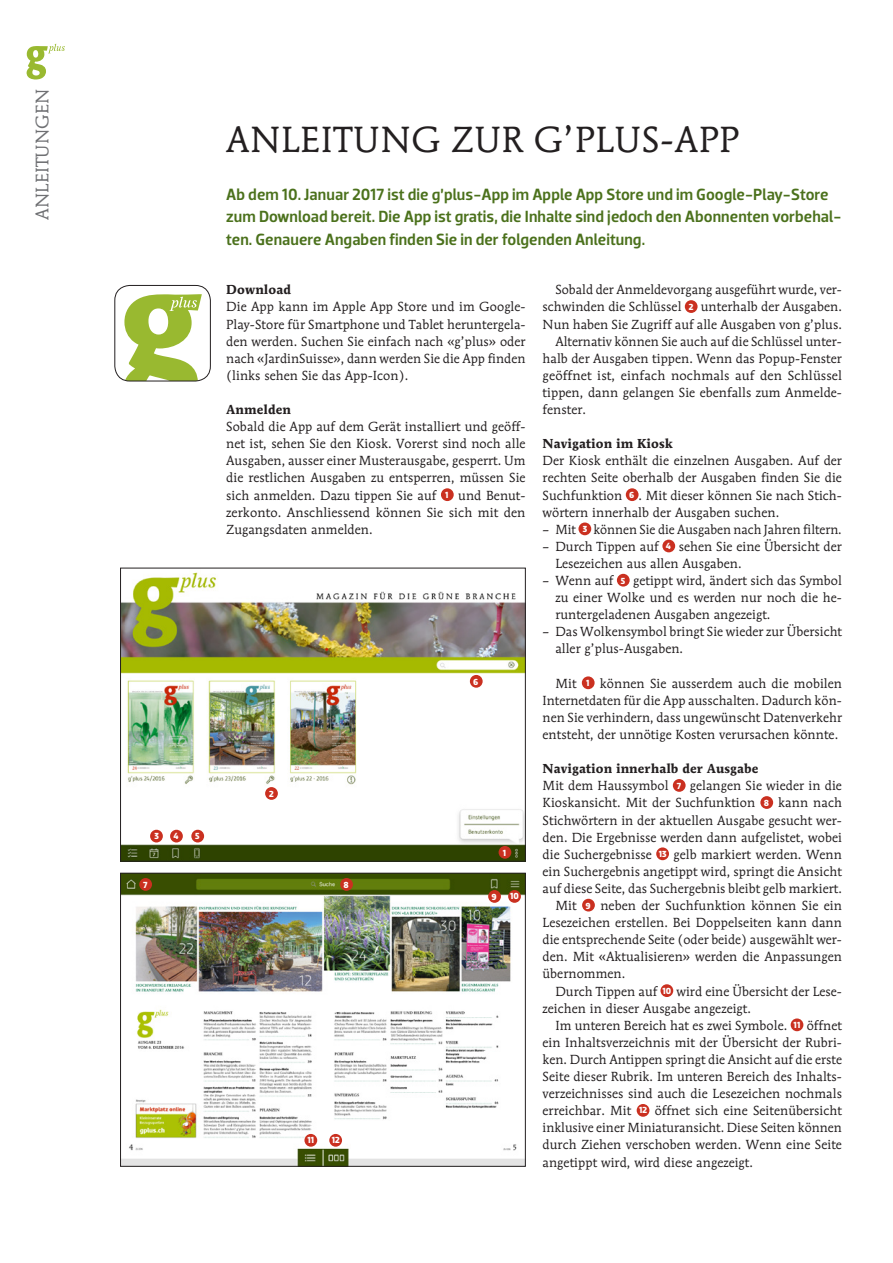
<style>
.page{position:relative;width:893px;height:1263px;background:#fff}
.page>*{position:absolute;margin:0;border:0;box-sizing:border-box;transform-origin:0 0}
.t1{font:36px "Mendoza Roman";letter-spacing:.02em;color:#231f20}
.t2{font:18px "Mendoza Roman";letter-spacing:.005em;color:#6f7073}
.t3{font:500 16.5px/22.5px "Dobra";letter-spacing:.005em;color:#4b711c}
.t4{font:13.05px/17.1px "Mendoza Roman";letter-spacing:.005em;color:#231f20;text-align:justify}
.t5{font:700 12.9px "Mendoza Roman";letter-spacing:.005em;color:#231f20}
.t6{font:700 9px "Dobra";color:#fff}
.s1{font-family:"Dobra";font-weight:700;font-size:9px;color:#fff}
</style>
<div class="page">
<svg style="left:27px;top:44px;width:38px;height:36px"></svg>
<div style="left:441px;top:488px;width:13px;height:13px;background:#ca3020;border-radius:50%"></div>
<div style="left:685px;top:300px;width:13px;height:13px;background:#ca3020;border-radius:50%"></div>
<div style="left:626px;top:488px;width:12px;height:13px;background:#ca3020;border-radius:50%"></div>
<div style="left:578px;top:522px;width:13px;height:13px;background:#ca3020;border-radius:50%"></div>
<div style="left:662px;top:540px;width:13px;height:12px;background:#ca3020;border-radius:50%"></div>
<div style="left:617px;top:574px;width:13px;height:13px;background:#ca3020;border-radius:50%"></div>
<div style="left:582px;top:676px;width:13px;height:13px;background:#ca3020;border-radius:50%"></div>
<div style="left:673px;top:779px;width:13px;height:13px;background:#ca3020;border-radius:50%"></div>
<div style="left:760px;top:796px;width:13px;height:13px;background:#ca3020;border-radius:50%"></div>
<div style="left:656px;top:847px;width:13px;height:13px;background:#ca3020;border-radius:50%"></div>
<div style="left:582px;top:899px;width:13px;height:12px;background:#ca3020;border-radius:50%"></div>
<div style="left:660px;top:984px;width:13px;height:13px;background:#ca3020;border-radius:50%"></div>
<div style="left:791px;top:1018px;width:12px;height:13px;background:#ca3020;border-radius:50%"></div>
<div style="left:637px;top:1104px;width:12px;height:13px;background:#ca3020;border-radius:50%"></div>
<svg style="left:124px;top:294px;width:78px;height:87px"></svg>
<div style="left:115px;top:285px;width:96px;height:96px;border:1px solid #231f20;border-radius:15px"></div>
<img style="left:122px;top:572px;width:402px;height:287px">
<div style="left:120px;top:568px;width:406px;height:293px;border:1px solid #231f20"></div>
<div style="left:499px;top:846px;width:12px;height:13px;background:#ca3020;border-radius:50%"></div>
<div style="left:265px;top:787px;width:13px;height:13px;background:#ca3020;border-radius:50%"></div>
<div style="left:150px;top:830px;width:13px;height:12px;background:#ca3020;border-radius:50%"></div>
<div style="left:170px;top:830px;width:13px;height:12px;background:#ca3020;border-radius:50%"></div>
<div style="left:191px;top:830px;width:13px;height:12px;background:#ca3020;border-radius:50%"></div>
<div style="left:470px;top:675px;width:13px;height:13px;background:#ca3020;border-radius:50%"></div>
<img style="left:122px;top:875px;width:402px;height:289px">
<div style="left:120px;top:873px;width:406px;height:293px;border:1px solid #231f20"></div>
<div style="left:139px;top:878px;width:13px;height:13px;background:#ca3020;border-radius:50%"></div>
<div style="left:340px;top:878px;width:13px;height:13px;background:#ca3020;border-radius:50%"></div>
<div style="left:488px;top:890px;width:13px;height:13px;background:#ca3020;border-radius:50%"></div>
<div style="left:508px;top:890px;width:13px;height:13px;background:#ca3020;border-radius:50%"></div>
<div style="left:329px;top:1134px;width:13px;height:13px;background:#ca3020;border-radius:50%"></div>
<div style="left:304px;top:1134px;width:13px;height:13px;background:#ca3020;border-radius:50%"></div>
<h2 class="t2" style="left:31px;top:220px;width:132px;rotate:-90deg">ANLEITUNGEN</h2>
<h1 class="t1" style="left:226px;top:117px;width:514px">ANLEITUNG ZUR G’PLUS-APP</h1>
<p class="t3" style="left:226px;top:183px;width:617px">Ab dem 10. Januar 2017 ist die g’plus-App im Apple App Store und im Google-Play-Store zum Download bereit. Die App ist gratis, die Inhalte sind jedoch den Abonnenten vorbehal&shy;ten. Genauere Angaben finden Sie in der folgenden Anleitung.</p>
<p class="t5" style="left:226px;top:282px;width:66px">Download</p>
<p class="t4" style="left:226px;top:298px;width:301px">Die App kann im Apple App Store und im Google-Play-Store für Smartphone und Tablet heruntergela&shy;den werden. Suchen Sie einfach nach «g’plus» oder nach «JardinSuisse», dann werden Sie die App finden (links sehen Sie das App-Icon).</p>
<p class="t5" style="left:226px;top:401px;width:66px">Anmelden</p>
<p class="t4" style="left:226px;top:418px;width:301px">Sobald die App auf dem Gerät installiert und geöff&shy;net ist, sehen Sie den Kiosk. Vorerst sind noch alle Ausgaben, ausser einer Musterausgabe, gesperrt. Um die restlichen Ausgaben zu entsperren, müssen Sie sich anmelden. Dazu tippen Sie auf <span class="s1">1</span> und Benut&shy;zerkonto. Anschliessend können Sie sich mit den Zugangsdaten anmelden.</p>
<p class="t4" style="left:555px;top:281px;width:288px">Sobald der Anmeldevorgang ausgeführt wurde, ver-</p>
<p class="t4" style="left:543px;top:298px;width:301px">schwinden die Schlüssel <span class="s1">2</span> unterhalb der Ausgaben.</p>
<p class="t4" style="left:543px;top:315px;width:301px">Nun haben Sie Zugriff auf alle Ausgaben von g’plus.</p>
<p class="t4" style="left:555px;top:332px;width:288px">Alternativ können Sie auch auf die Schlüssel unter-</p>
<p class="t4" style="left:543px;top:350px;width:301px">halb der Ausgaben tippen. Wenn das Popup-Fenster</p>
<p class="t4" style="left:543px;top:367px;width:301px">geöffnet ist, einfach nochmals auf den Schlüssel</p>
<p class="t4" style="left:543px;top:384px;width:300px">tippen, dann gelangen Sie ebenfalls zum Anmelde-</p>
<p class="t4" style="left:543px;top:401px;width:45px">fenster.</p>
<p class="t5" style="left:543px;top:436px;width:132px">Navigation im Kiosk</p>
<p class="t4" style="left:543px;top:452px;width:301px">Der Kiosk enthält die einzelnen Ausgaben. Auf der rechten Seite oberhalb der Ausgaben finden Sie die Suchfunktion <span class="s1">6</span> . Mit dieser können Sie nach Stich&shy;wörtern innerhalb der Ausgaben suchen.</p>
<p class="t4" style="left:543px;top:521px;width:301px">– Mit <span class="s1">3</span> können Sie die Ausgaben nach Jahren filtern.</p>
<p class="t4" style="left:555px;top:538px;width:288px;text-indent:-13px">– Durch Tippen auf <span class="s1">4</span> sehen Sie eine Übersicht der<br>Lesezeichen aus allen Ausgaben.</p>
<p class="t4" style="left:555px;top:572px;width:288px;text-indent:-13px">– Wenn auf <span class="s1">5</span> getippt wird, ändert sich das Symbol zu einer Wolke und es werden nur noch die he&shy;runtergeladenen Ausgaben angezeigt.</p>
<p class="t4" style="left:555px;top:623px;width:288px;text-indent:-13px">– Das Wolkensymbol bringt Sie wieder zur Übersicht aller g’plus-Ausgaben.</p>
<p class="t4" style="left:543px;top:674px;width:301px;text-indent:13px">Mit <span class="s1">1</span> können Sie ausserdem auch die mobilen Internetdaten für die App ausschalten. Dadurch kön&shy;nen Sie verhindern, dass ungewünscht Datenverkehr entsteht, der unnötige Kosten verursachen könnte.</p>
<p class="t5" style="left:543px;top:761px;width:217px">Navigation innerhalb der Ausgabe</p>
<p class="t4" style="left:543px;top:777px;width:301px">Mit dem Haussymbol <span class="s1">7</span> gelangen Sie wieder in die</p>
<p class="t4" style="left:543px;top:794px;width:301px">Kioskansicht. Mit der Suchfunktion <span class="s1">8</span> kann nach</p>
<p class="t4" style="left:543px;top:811px;width:301px">Stichwörtern in der aktuellen Ausgabe gesucht wer-</p>
<p class="t4" style="left:543px;top:828px;width:301px">den. Die Ergebnisse werden dann aufgelistet, wobei</p>
<p class="t4" style="left:543px;top:845px;width:301px">die Suchergebnisse <span class="s1">13</span> gelb markiert werden. Wenn</p>
<p class="t4" style="left:543px;top:863px;width:301px">ein Suchergebnis angetippt wird, springt die Ansicht</p>
<p class="t4" style="left:543px;top:880px;width:301px">auf diese Seite, das Suchergebnis bleibt gelb markiert.</p>
<p class="t4" style="left:555px;top:897px;width:288px">Mit <span class="s1">9</span> neben der Suchfunktion können Sie ein</p>
<p class="t4" style="left:543px;top:914px;width:301px">Lesezeichen erstellen. Bei Doppelseiten kann dann</p>
<p class="t4" style="left:543px;top:931px;width:301px">die entsprechende Seite (oder beide) ausgewählt wer-</p>
<p class="t4" style="left:543px;top:948px;width:301px">den. Mit «Aktualisieren» werden die Anpassungen</p>
<p class="t4" style="left:543px;top:965px;width:84px">übernommen.</p>
<p class="t4" style="left:555px;top:982px;width:288px">Durch Tippen auf <span class="s1">10</span> wird eine Übersicht der Lese-</p>
<p class="t4" style="left:543px;top:999px;width:210px">zeichen in dieser Ausgabe angezeigt.</p>
<p class="t4" style="left:555px;top:1016px;width:288px">Im unteren Bereich hat es zwei Symbole. <span class="s1">11</span> öffnet</p>
<p class="t4" style="left:543px;top:1034px;width:301px">ein Inhaltsverzeichnis mit der Übersicht der Rubri-</p>
<p class="t4" style="left:543px;top:1051px;width:301px">ken. Durch Antippen springt die Ansicht auf die erste</p>
<p class="t4" style="left:543px;top:1068px;width:301px">Seite dieser Rubrik. Im unteren Bereich des Inhalts-</p>
<p class="t4" style="left:543px;top:1085px;width:301px">verzeichnisses sind auch die Lesezeichen nochmals</p>
<p class="t4" style="left:543px;top:1102px;width:301px">erreichbar. Mit <span class="s1">12</span> öffnet sich eine Seitenübersicht</p>
<p class="t4" style="left:543px;top:1119px;width:301px">inklusive einer Miniaturansicht. Diese Seiten können</p>
<p class="t4" style="left:543px;top:1136px;width:301px">durch Ziehen verschoben werden. Wenn eine Seite</p>
<p class="t4" style="left:543px;top:1153px;width:212px">angetippt wird, wird diese angezeigt.</p>
<p class="t6" style="left:473px;top:676px;width:7px">6</p>
<p class="t6" style="left:269px;top:788px;width:6px">2</p>
<p class="t6" style="left:154px;top:831px;width:6px">3</p>
<p class="t6" style="left:174px;top:831px;width:7px">4</p>
<p class="t6" style="left:195px;top:831px;width:6px">5</p>
<p class="t6" style="left:503px;top:847px;width:5px">1</p>
<p class="t6" style="left:143px;top:879px;width:6px">7</p>
<p class="t6" style="left:344px;top:879px;width:7px">8</p>
<p class="t6" style="left:492px;top:891px;width:7px">9</p>
<p class="t6" style="left:510px;top:891px;width:10px">10</p>
<p class="t6" style="left:307px;top:1135px;width:8px">11</p>
<p class="t6" style="left:332px;top:1135px;width:10px">12</p>
</div>
